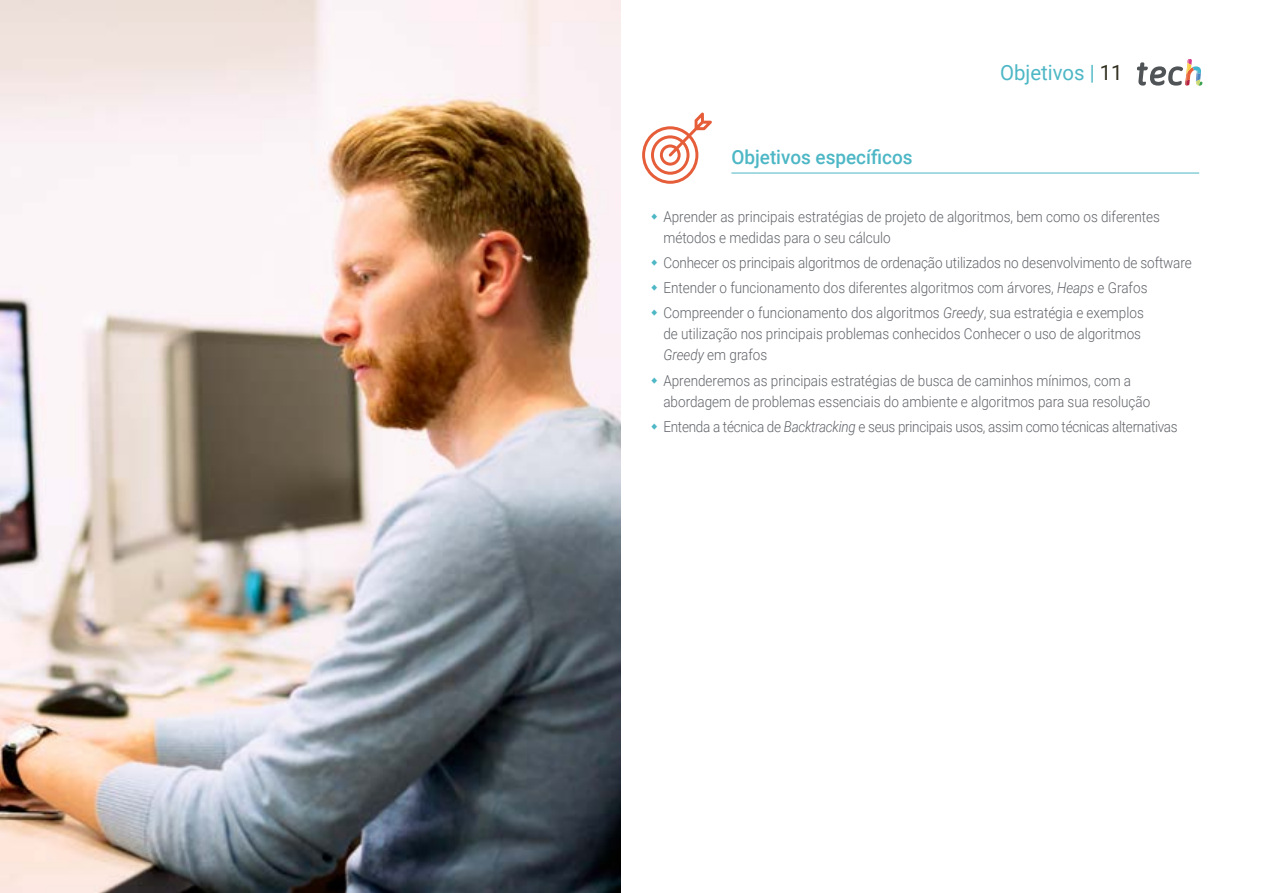
<style>
.page{position:relative;width:1263px;height:893px;background:#fff}
.page>*{position:absolute;margin:0;border:0;box-sizing:border-box;transform-origin:0 0}
.t1{font:21px "Roboto";color:#4db7c5}
.t2{font:500 19.5px "Roboto";color:#4db7c5}
.t3{font:300 15px/21px "Roboto";color:#61646a;scale:.9 1}
.t4{font:300 15px "Roboto";letter-spacing:-.02em;color:#61646a;scale:.9 1}
.s1{color:#312e20}
.s2{font-style:italic}
</style>
<div class="page">
<hr style="left:731px;top:173px;width:468px;height:1px;background:#4db7c5">
<svg style="left:642px;top:112px;width:70px;height:72px"></svg>
<img style="left:0;top:0;width:621px;height:893px">
<svg style="left:1137px;top:59px;width:65px;height:27px"></svg>
<h2 class="t2" style="left:731px;top:144px;width:183px">Objetivos específicos</h2>
<h1 class="t1" style="left:1000px;top:57px;width:124px">Objetivos | <span class="s1">11</span></h1>
<p class="t3" style="left:663px;top:205px;width:553px">Aprender as principais estratégias de projeto de algoritmos, bem como os diferentes métodos e medidas para o seu cálculo</p>
<p class="t3" style="left:663px;top:249px;width:588px;line-height:25.2px">Conhecer os principais algoritmos de ordenação utilizados no desenvolvimento de software<br>Entender o funcionamento dos diferentes algoritmos com árvores, <span class="s2">Heaps</span> e Grafos<br>Compreender o funcionamento dos algoritmos <span class="s2">Greedy</span>, sua estratégia e exemplos</p>
<p class="t3" style="left:663px;top:323px;width:532px">de utilização nos principais problemas conhecidos Conhecer o uso de algoritmos<br><span class="s2">Greedy</span> em grafos</p>
<p class="t3" style="left:663px;top:369px;width:543px">Aprenderemos as principais estratégias de busca de caminhos mínimos, com a abordagem de problemas essenciais do ambiente e algoritmos para sua resolução</p>
<p class="t4" style="left:663px;top:416px;width:573px">Entenda a técnica de <span class="s2">Backtracking</span> e seus principais usos, assim como técnicas alternativas</p>
</div>
